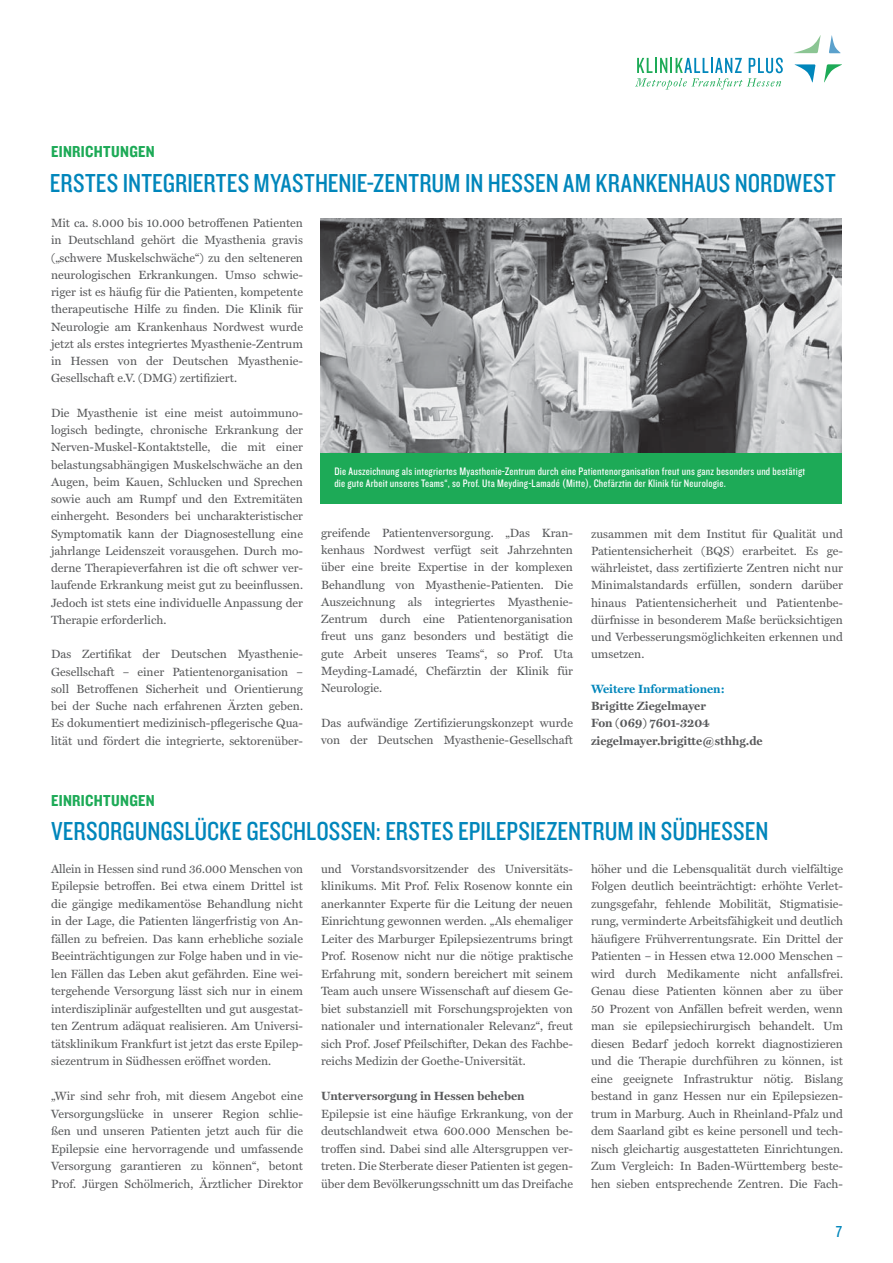
<style>
.page{position:relative;width:893px;height:1263px;background:#fff}
.page>*{position:absolute;margin:0;border:0;box-sizing:border-box;transform-origin:0 0}
.t1{font:27px "Knockout HTF29 Junior Liteweight";color:#0086bb}
.t2{font:16.5px "Knockout HTF50 Welterweight";letter-spacing:.02em;color:#1daa57}
.t3{font:16.5px "Knockout HTF29 Junior Liteweight";color:#0086bb}
.t4{font:12px/17.2px "Miller Text";color:#58595b;text-align:justify}
.t5{font:700 12px/17.2px "Miller Text";color:#58595b}
.t6{font:700 12px "Miller Text";color:#0086bb}
.t7{font:11.25px/12px "Knockout HTF29 Junior Liteweight";letter-spacing:.02em;color:#fff}
</style>
<div class="page">
<svg style="left:824px;top:64px;width:18px;height:19px"></svg>
<svg style="left:829px;top:35px;width:12px;height:18px"></svg>
<svg style="left:794px;top:35px;width:27px;height:18px"></svg>
<svg style="left:794px;top:64px;width:21px;height:19px"></svg>
<svg style="left:635px;top:58px;width:148px;height:32px"></svg>
<div style="left:321px;top:219px;width:521px;height:284px;background:#1daa57"></div>
<img style="left:321px;top:219px;width:521px;height:233px">
<h2 class="t2" style="left:51px;top:146px;width:105px">EINRICHTUNGEN</h2>
<h1 class="t1" style="left:50px;top:172px;width:787px">ERSTES INTEGRIERTES MYASTHENIE-ZENTRUM IN HESSEN AM KRANKENHAUS NORDWEST</h1>
<p class="t4" style="left:51px;top:215px;width:254px">Mit ca. 8.000 bis 10.000 betroffenen Patienten in Deutschland gehört die Myasthenia gravis („schwere Muskelschwäche“) zu den selteneren neurologischen Erkrankungen. Umso schwie&shy;riger ist es häufig für die Patienten, kompetente therapeutische Hilfe zu finden. Die Klinik für Neurologie am Krankenhaus Nordwest wurde jetzt als erstes integriertes Myasthenie-Zentrum in Hessen von der Deutschen Myasthenie-Gesellschaft e.V. (DMG) zertifiziert.</p>
<p class="t4" style="left:51px;top:405px;width:254px">Die Myasthenie ist eine meist autoimmuno&shy;logisch bedingte, chronische Erkrankung der Nerven-Muskel-Kontaktstelle, die mit einer belastungsabhängigen Muskelschwäche an den Augen, beim Kauen, Schlucken und Sprechen sowie auch am Rumpf und den Extremitäten einhergeht. Besonders bei uncharakteristischer Symptomatik kann der Diagnosestellung eine jahrlange Leidenszeit vorausgehen. Durch mo&shy;derne Therapieverfahren ist die oft schwer ver&shy;laufende Erkrankung meist gut zu beeinflussen.<br>Jedoch ist stets eine individuelle Anpassung der Therapie erforderlich.</p>
<p class="t4" style="left:51px;top:646px;width:254px">Das Zertifikat der Deutschen Myasthenie-Gesellschaft – einer Patientenorganisation – soll Betroffenen Sicherheit und Orientierung bei der Suche nach erfahrenen Ärzten geben.<br>Es dokumentiert medizinisch-pflegerische Qua&shy;lität und fördert die integrierte, sektorenüber-</p>
<p class="t7" style="left:334px;top:466px;width:472px">Die Auszeichnung als integriertes Myasthenie-Zentrum durch eine Patientenorganisation freut uns ganz besonders und bestätigt die gute Arbeit unseres Teams“, so Prof. Uta Meyding-Lamadé (Mitte), Chefärztin der Klinik für Neurologie.</p>
<p class="t4" style="left:321px;top:525px;width:254px">greifende Patientenversorgung. „Das Kran&shy;kenhaus Nordwest verfügt seit Jahrzehnten über eine breite Expertise in der komplexen Behandlung von Myasthenie-Patienten. Die Auszeichnung als integriertes Myasthenie-Zentrum durch eine Patientenorganisation freut uns ganz besonders und bestätigt die gute Arbeit unseres Teams“, so Prof. Uta Meyding-Lamadé, Chefärztin der Klinik für Neurologie.</p>
<p class="t4" style="left:321px;top:714px;width:253px">Das aufwändige Zertifizierungskonzept wurde von der Deutschen Myasthenie-Gesellschaft</p>
<p class="t4" style="left:591px;top:525px;width:254px">zusammen mit dem Institut für Qualität und Patientensicherheit (BQS) erarbeitet. Es ge&shy;währleistet, dass zertifizierte Zentren nicht nur Minimalstandards erfüllen, sondern darüber hinaus Patientensicherheit und Patientenbe&shy;dürfnisse in besonderem Maße berücksichtigen und Verbesserungsmöglichkeiten erkennen und umsetzen.</p>
<p class="t6" style="left:591px;top:683px;width:135px">Weitere Informationen:</p>
<p class="t5" style="left:591px;top:698px;width:173px">Brigitte Ziegelmayer<br>Fon (069) 7601-3204 ziegelmayer.brigitte@sthhg.de</p>
<h2 class="t2" style="left:51px;top:795px;width:105px">EINRICHTUNGEN</h2>
<h1 class="t1" style="left:51px;top:820px;width:719px">VERSORGUNGSLÜCKE GESCHLOSSEN: ERSTES EPILEPSIEZENTRUM IN SÜDHESSEN</h1>
<p class="t4" style="left:51px;top:861px;width:254px">Allein in Hessen sind rund 36.000 Menschen von Epilepsie betroffen. Bei etwa einem Drittel ist die gängige medikamentöse Behandlung nicht in der Lage, die Patienten längerfristig von An&shy;fällen zu befreien. Das kann erhebliche soziale Beeinträchtigungen zur Folge haben und in vie&shy;len Fällen das Leben akut gefährden. Eine wei&shy;tergehende Versorgung lässt sich nur in einem interdisziplinär aufgestellten und gut ausgestat&shy;ten Zentrum adäquat realisieren. Am Universi&shy;tätsklinikum Frankfurt ist jetzt das erste Epilep&shy;siezentrum in Südhessen eröffnet worden.</p>
<p class="t4" style="left:51px;top:1088px;width:254px">„Wir sind sehr froh, mit diesem Angebot eine Versorgungslücke in unserer Region schlie&shy;ßen und unseren Patienten jetzt auch für die Epilepsie eine hervorragende und umfassende Versorgung garantieren zu können“, betont Prof. Jürgen Schölmerich, Ärztlicher Direktor</p>
<p class="t4" style="left:321px;top:860px;width:254px">und Vorstandsvorsitzender des Universitäts&shy;klinikums. Mit Prof. Felix Rosenow konnte ein anerkannter Experte für die Leitung der neuen Einrichtung gewonnen werden. „Als ehemaliger Leiter des Marburger Epilepsiezentrums bringt Prof. Rosenow nicht nur die nötige praktische Erfahrung mit, sondern bereichert mit seinem Team auch unsere Wissenschaft auf diesem Ge&shy;biet substanziell mit Forschungsprojekten von nationaler und internationaler Relevanz“, freut sich Prof. Josef Pfeilschifter, Dekan des Fachbe&shy;reichs Medizin der Goethe-Universität.</p>
<p class="t5" style="left:321px;top:1088px;width:205px">Unterversorgung in Hessen beheben</p>
<p class="t4" style="left:321px;top:1105px;width:254px">Epilepsie ist eine häufige Erkrankung, von der deutschlandweit etwa 600.000 Menschen be&shy;troffen sind. Dabei sind alle Altersgruppen ver&shy;treten. Die Sterberate dieser Patienten ist gegen&shy;über dem Bevölkerungsschnitt um das Dreifache</p>
<p class="t4" style="left:591px;top:861px;width:254px">höher und die Lebensqualität durch vielfältige Folgen deutlich beeinträchtigt: erhöhte Verlet&shy;zungsgefahr, fehlende Mobilität, Stigmatisie&shy;rung, verminderte Arbeitsfähigkeit und deutlich häufigere Frühverrentungsrate. Ein Drittel der Patienten – in Hessen etwa 12.000 Menschen – wird durch Medikamente nicht anfallsfrei.<br>Genau diese Patienten können aber zu über 50 Prozent von Anfällen befreit werden, wenn man sie epilepsiechirurgisch behandelt. Um diesen Bedarf jedoch korrekt diagnostizieren und die Therapie durchführen zu können, ist eine geeignete Infrastruktur nötig. Bislang bestand in ganz Hessen nur ein Epilepsiezen&shy;trum in Marburg. Auch in Rheinland-Pfalz und dem Saarland gibt es keine personell und tech&shy;nisch gleichartig ausgestatteten Einrichtungen.<br>Zum Vergleich: In Baden-Württemberg beste&shy;hen sieben entsprechende Zentren. Die Fach-</p>
<h2 class="t3" style="left:836px;top:1225px;width:8px">7</h2>
</div>
